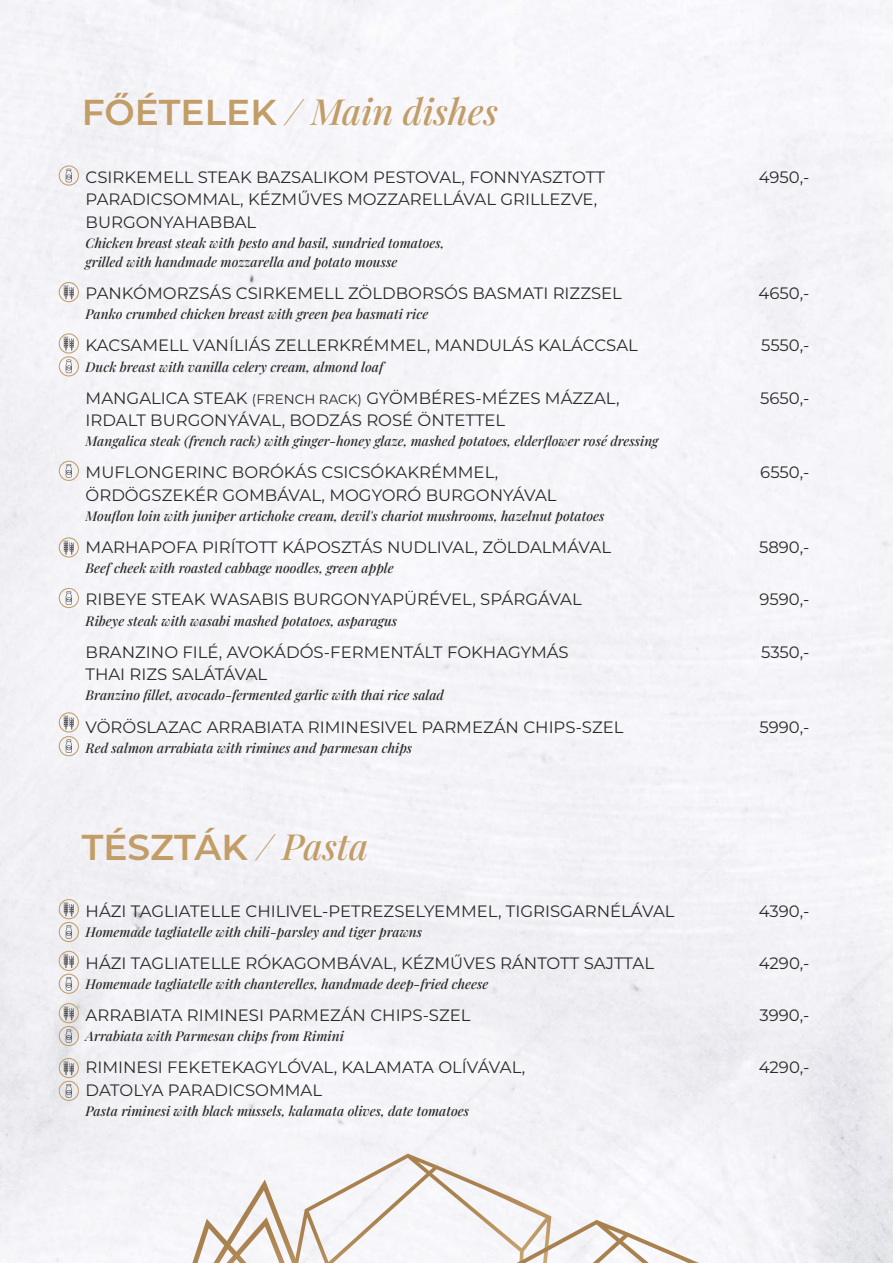
<style>
.page{position:relative;width:893px;height:1263px;background:#fff}
.page>*{position:absolute;margin:0;border:0;box-sizing:border-box;transform-origin:0 0}
.t1{font:italic 500 36px "Playfair Display";color:#c29d67}
.t2{font:600 36px "Montserrat";color:#c29d67}
.t3{font:16.5px/22.8px "Montserrat";color:#2b2a29}
.t4{font:italic 500 13.5px/19px "Playfair Display";color:#2b2a29}
.s1{font-family:"Montserrat";font-weight:600;font-style:normal}
.s2{font-size:13.5px}
.s3{font-family:"Playfair Display";font-weight:500;font-style:italic}
</style>
<div class="page">
<svg style="left:67px;top:1153px;width:685px;height:110px"></svg>
<svg style="left:66px;top:169px;width:6px;height:13px"></svg>
<div style="left:59px;top:165px;width:20px;height:21px;border:1px solid #c29d67;border-radius:50%"></div>
<svg style="left:64px;top:285px;width:10px;height:14px"></svg>
<div style="left:59px;top:282px;width:20px;height:20px;border:1px solid #c29d67;border-radius:50%"></div>
<svg style="left:64px;top:336px;width:10px;height:15px"></svg>
<div style="left:59px;top:333px;width:20px;height:21px;border:1px solid #c29d67;border-radius:50%"></div>
<svg style="left:66px;top:360px;width:6px;height:13px"></svg>
<div style="left:59px;top:356px;width:20px;height:20px;border:1px solid #c29d67;border-radius:50%"></div>
<svg style="left:66px;top:464px;width:6px;height:14px"></svg>
<div style="left:59px;top:461px;width:20px;height:20px;border:1px solid #c29d67;border-radius:50%"></div>
<svg style="left:64px;top:540px;width:10px;height:15px"></svg>
<div style="left:59px;top:537px;width:20px;height:21px;border:1px solid #c29d67;border-radius:50%"></div>
<svg style="left:66px;top:591px;width:6px;height:14px"></svg>
<div style="left:59px;top:588px;width:20px;height:20px;border:1px solid #c29d67;border-radius:50%"></div>
<svg style="left:64px;top:715px;width:10px;height:14px"></svg>
<div style="left:59px;top:712px;width:20px;height:20px;border:1px solid #c29d67;border-radius:50%"></div>
<svg style="left:66px;top:739px;width:6px;height:14px"></svg>
<div style="left:59px;top:736px;width:20px;height:20px;border:1px solid #c29d67;border-radius:50%"></div>
<svg style="left:64px;top:954px;width:10px;height:14px"></svg>
<div style="left:59px;top:951px;width:20px;height:20px;border:1px solid #c29d67;border-radius:50%"></div>
<svg style="left:66px;top:977px;width:6px;height:13px"></svg>
<div style="left:59px;top:974px;width:20px;height:20px;border:1px solid #c29d67;border-radius:50%"></div>
<svg style="left:64px;top:1061px;width:10px;height:14px"></svg>
<div style="left:59px;top:1058px;width:20px;height:20px;border:1px solid #c29d67;border-radius:50%"></div>
<svg style="left:66px;top:1084px;width:6px;height:13px"></svg>
<div style="left:59px;top:1081px;width:20px;height:20px;border:1px solid #c29d67;border-radius:50%"></div>
<svg style="left:64px;top:902px;width:10px;height:14px"></svg>
<div style="left:59px;top:899px;width:20px;height:20px;border:1px solid #c29d67;border-radius:50%"></div>
<svg style="left:66px;top:925px;width:6px;height:14px"></svg>
<div style="left:59px;top:922px;width:20px;height:20px;border:1px solid #c29d67;border-radius:50%"></div>
<svg style="left:64px;top:1006px;width:10px;height:14px"></svg>
<div style="left:59px;top:1003px;width:20px;height:20px;border:1px solid #c29d67;border-radius:50%"></div>
<svg style="left:66px;top:1029px;width:6px;height:14px"></svg>
<div style="left:59px;top:1026px;width:20px;height:20px;border:1px solid #c29d67;border-radius:50%"></div>
<h1 class="t1" style="left:82px;top:87px;width:418px"><span class="s1">FŐÉTELEK</span> / Main dishes</h1>
<p class="t3" style="left:86px;top:165px;width:521px">CSIRKEMELL STEAK BAZSALIKOM PESTOVAL, FONNYASZTOTT<br>PARADICSOMMAL, KÉZMŰVES MOZZARELLÁVAL GRILLEZVE,<br>BURGONYAHABBAL</p>
<p class="t4" style="left:86px;top:233px;width:360px">Chicken breast steak with pesto and basil, sundried tomatoes, grilled with handmade mozzarella and potato mousse</p>
<p class="t3" style="left:86px;top:282px;width:538px">PANKÓMORZSÁS CSIRKEMELL ZÖLDBORSÓS BASMATI RIZZSEL</p>
<p class="t4" style="left:86px;top:304px;width:344px">Panko crumbed chicken breast with green pea basmati rice</p>
<p class="t3" style="left:86px;top:334px;width:554px">KACSAMELL VANÍLIÁS ZELLERKRÉMMEL, MANDULÁS KALÁCCSAL</p>
<p class="t4" style="left:86px;top:356px;width:299px">Duck breast with vanilla celery cream, almond loaf</p>
<p class="t3" style="left:86px;top:386px;width:535px">MANGALICA STEAK <span class="s2">(FRENCH RACK)</span> GYÖMBÉRES-MÉZES MÁZZAL,<br>IRDALT BURGONYÁVAL, BODZÁS ROSÉ ÖNTETTEL</p>
<p class="t4" style="left:86px;top:431px;width:574px">Mangalica steak (french rack) with ginger-honey glaze, mashed potatoes, elderflower rosé dressing</p>
<p class="t3" style="left:86px;top:461px;width:473px">MUFLONGERINC BORÓKÁS CSICSÓKAKRÉMMEL,<br>ÖRDÖGSZEKÉR GOMBÁVAL, MOGYORÓ BURGONYÁVAL</p>
<p class="t4" style="left:86px;top:506px;width:520px">Mouflon loin with juniper artichoke cream, devil's chariot mushrooms, hazelnut potatoes</p>
<p class="t3" style="left:86px;top:536px;width:527px">MARHAPOFA PIRÍTOTT KÁPOSZTÁS NUDLIVAL, ZÖLDALMÁVAL</p>
<p class="t4" style="left:86px;top:558px;width:310px">Beef cheek with roasted cabbage noodles, green apple</p>
<p class="t3" style="left:86px;top:588px;width:498px">RIBEYE STEAK WASABIS BURGONYAPÜRÉVEL, SPÁRGÁVAL</p>
<p class="t4" style="left:86px;top:610px;width:313px">Ribeye steak with wasabi mashed potatoes, asparagus</p>
<p class="t3" style="left:86px;top:640px;width:485px">BRANZINO FILÉ, AVOKÁDÓS-FERMENTÁLT FOKHAGYMÁS<br>THAI RIZS SALÁTÁVAL</p>
<p class="t4" style="left:86px;top:685px;width:360px">Branzino fillet, avocado-fermented garlic with thai rice salad</p>
<p class="t3" style="left:86px;top:715px;width:539px">VÖRÖSLAZAC ARRABIATA RIMINESIVEL PARMEZÁN CHIPS-SZEL</p>
<p class="t4" style="left:86px;top:737px;width:328px">Red salmon arrabiata with rimines and parmesan chips</p>
<h1 class="t2" style="left:82px;top:825px;width:288px">TÉSZTÁK <span class="s3">/ Pasta</span></h1>
<p class="t3" style="left:86px;top:900px;width:590px">HÁZI TAGLIATELLE CHILIVEL-PETREZSELYEMMEL, TIGRISGARNÉLÁVAL</p>
<p class="t4" style="left:86px;top:922px;width:338px">Homemade tagliatelle with chili-parsley and tiger prawns</p>
<p class="t3" style="left:86px;top:952px;width:570px">HÁZI TAGLIATELLE RÓKAGOMBÁVAL, KÉZMŰVES RÁNTOTT SAJTTAL</p>
<p class="t4" style="left:86px;top:974px;width:404px">Homemade tagliatelle with chanterelles, handmade deep-fried cheese</p>
<p class="t3" style="left:86px;top:1004px;width:386px">ARRABIATA RIMINESI PARMEZÁN CHIPS-SZEL</p>
<p class="t4" style="left:86px;top:1026px;width:260px">Arrabiata with Parmesan chips from Rimini</p>
<p class="t3" style="left:86px;top:1056px;width:441px">RIMINESI FEKETEKAGYLÓVAL, KALAMATA OLÍVÁVAL,<br>DATOLYA PARADICSOMMAL</p>
<p class="t4" style="left:86px;top:1101px;width:385px">Pasta riminesi with black mussels, kalamata olives, date tomatoes</p>
<p class="t3" style="left:759px;top:165px;width:52px">4950,-</p>
<p class="t3" style="left:759px;top:282px;width:52px">4650,-</p>
<p class="t3" style="left:761px;top:334px;width:50px">5550,-</p>
<p class="t3" style="left:760px;top:386px;width:51px">5650,-</p>
<p class="t3" style="left:760px;top:461px;width:51px">6550,-</p>
<p class="t3" style="left:759px;top:536px;width:52px">5890,-</p>
<p class="t3" style="left:759px;top:588px;width:51px">9590,-</p>
<p class="t3" style="left:761px;top:640px;width:50px">5350,-</p>
<p class="t3" style="left:759px;top:715px;width:51px">5990,-</p>
<p class="t3" style="left:759px;top:900px;width:52px">4390,-</p>
<p class="t3" style="left:759px;top:952px;width:52px">4290,-</p>
<p class="t3" style="left:759px;top:1004px;width:51px">3990,-</p>
<p class="t3" style="left:759px;top:1056px;width:52px">4290,-</p>
</div>
